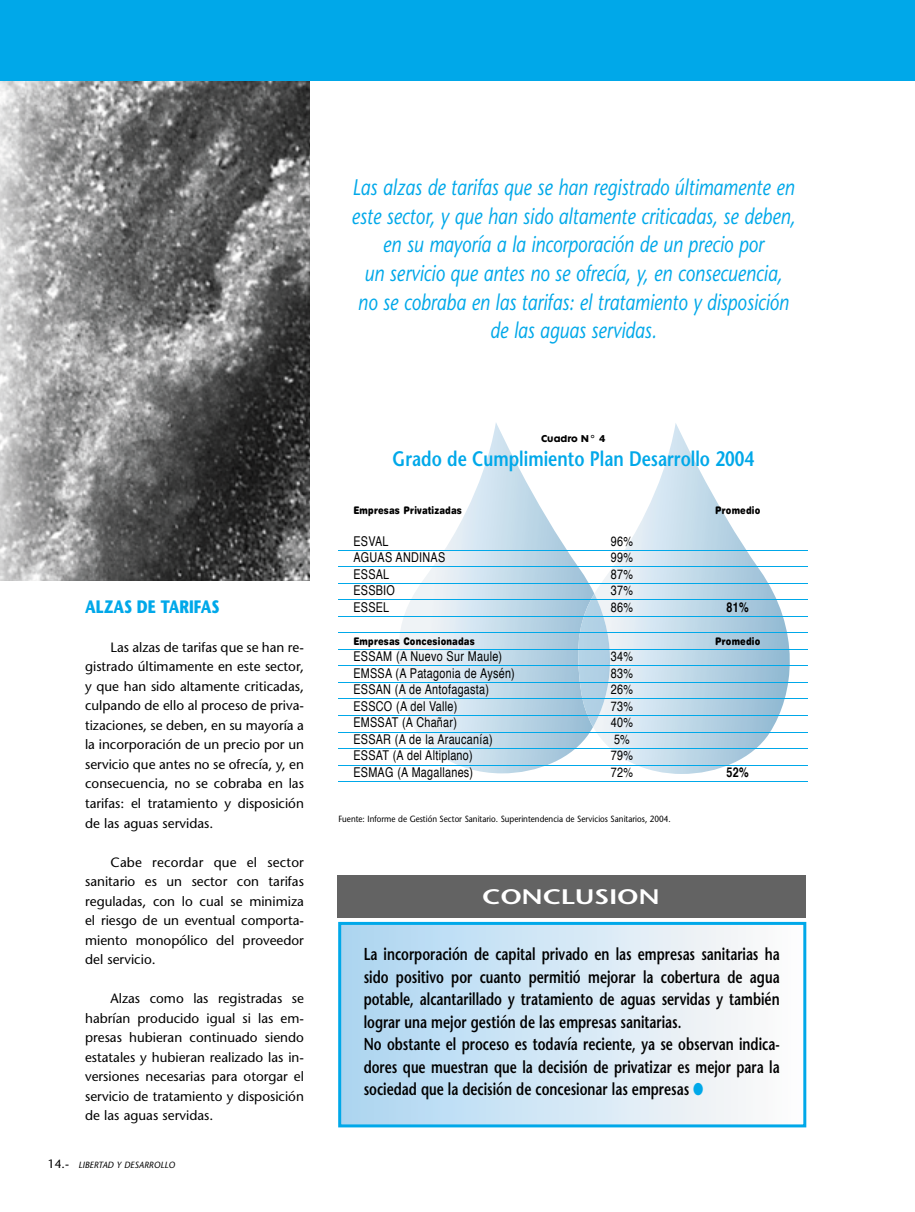
<style>
.page{position:relative;width:915px;height:1212px;background:#fff}
.page>*{position:absolute;margin:0;border:0;box-sizing:border-box;transform-origin:0 0}
.t1{font:italic 22.5px/28.5px "Stone Sans";color:#00a8e9;text-align:center;scale:.8 1}
.t2{font:600 21px "Stone Sans";color:#00a8e9;scale:.8 1}
.t3{font:600 21px "Stone Sans";letter-spacing:-.01em;color:#fff;scale:1.3 1}
.t4{font:700 18px "Stone Sans";letter-spacing:-.005em;color:#00a8e9;scale:.8 1}
.t5{font:600 17.25px/22.5px "Stone Sans";color:#000;scale:.75 1}
.t6{font:13.5px/19.5px "Stone Sans";color:#000;text-align:justify}
.t7{font:13.5px "Helvetica";letter-spacing:.025em;color:#000;scale:.8 1}
.t8{font:700 13.5px "Helvetica";color:#000;scale:.8 1}
.t9{font:900 10.5px "Helvetica Rounded";letter-spacing:.025em;color:#000;scale:.8 1}
.t10{font:9px "Stone Sans";color:#000;scale:.9 1}
.t11{font:italic 9px "Stone Sans";color:#000}
.t12{font:9px "Cg Futura Maxi Bd";color:#000}
.s1{font-style:normal;font-size:12px}
.s2{color:#00a8e9}
</style>
<div class="page">
<img style="left:0;top:82px;width:309px;height:498px">
<svg style="left:338px;top:922px;width:468px;height:205px"></svg>
<div style="left:337px;top:875px;width:467px;height:42px;background:#636363"></div>
<svg style="left:389px;top:423px;width:204px;height:350px"></svg>
<svg style="left:593px;top:423px;width:208px;height:351px"></svg>
<img style="left:573px;top:594px;width:45px;height:133px">
<hr style="left:338px;top:550px;width:469px;height:1px;background:#00a8e9">
<hr style="left:338px;top:567px;width:469px;height:1px;background:#00a8e9">
<hr style="left:338px;top:583px;width:469px;height:1px;background:#00a8e9">
<hr style="left:338px;top:600px;width:469px;height:1px;background:#00a8e9">
<hr style="left:338px;top:616px;width:469px;height:1px;background:#00a8e9">
<hr style="left:338px;top:633px;width:469px;height:1px;background:#00a8e9">
<hr style="left:338px;top:649px;width:469px;height:1px;background:#00a8e9">
<hr style="left:338px;top:666px;width:469px;height:1px;background:#00a8e9">
<hr style="left:338px;top:682px;width:469px;height:1px;background:#00a8e9">
<hr style="left:338px;top:699px;width:469px;height:1px;background:#00a8e9">
<hr style="left:338px;top:715px;width:469px;height:1px;background:#00a8e9">
<hr style="left:338px;top:732px;width:469px;height:1px;background:#00a8e9">
<hr style="left:338px;top:748px;width:469px;height:1px;background:#00a8e9">
<hr style="left:338px;top:765px;width:469px;height:1px;background:#00a8e9">
<hr style="left:338px;top:781px;width:469px;height:1px;background:#00a8e9">
<div style="left:0;top:0;width:914px;height:81px;background:#00a8e9"></div>
<p class="t1" style="left:351px;top:173px;width:556px">Las alzas de tarifas que se han registrado últimamente en este sector, y que han sido altamente criticadas, se deben, en su mayoría a la incorporación de un precio por<br>un servicio que antes no se ofrecía, y, en consecuencia,<br>no se cobraba en las tarifas: el tratamiento y disposición de las aguas servidas.</p>
<h3 class="t4" style="left:85px;top:596px;width:169px">ALZAS DE TARIFAS</h3>
<p class="t6" style="left:85px;top:637px;width:220px;text-indent:26px">Las alzas de tarifas que se han re&shy;gistrado últimamente en este sector, y que han sido altamente criticadas, culpando de ello al proceso de priva&shy;tizaciones, se deben, en su mayoría a la incorporación de un precio por un servicio que antes no se ofrecía, y, en consecuencia, no se cobraba en las tarifas: el tratamiento y disposición de las aguas servidas.</p>
<p class="t6" style="left:85px;top:852px;width:220px;text-indent:26px">Cabe recordar que el sector sanitario es un sector con tarifas reguladas, con lo cual se minimiza el riesgo de un eventual comporta&shy;miento monopólico del proveedor del servicio.</p>
<p class="t6" style="left:85px;top:988px;width:220px;text-indent:26px">Alzas como las registradas se habrían producido igual si las em&shy;presas hubieran continuado siendo estatales y hubieran realizado las in&shy;versiones necesarias para otorgar el servicio de tratamiento y disposición de las aguas servidas.</p>
<p class="t11" style="left:48px;top:1160px;width:129px"><span class="s1">14.-</span> LIBERTAD Y DESARROLLO</p>
<p class="t12" style="left:541px;top:433px;width:66px">Cuadro N° 4</p>
<h2 class="t2" style="left:392px;top:446px;width:453px">Grado de Cumplimiento Plan Desarrollo 2004</h2>
<p class="t9" style="left:353px;top:504px;width:137px">Empresas Privatizadas</p>
<p class="t9" style="left:714px;top:504px;width:58px">Promedio</p>
<p class="t7" style="left:353px;top:532px;width:45px">ESVAL</p>
<p class="t7" style="left:610px;top:532px;width:29px">96%</p>
<p class="t7" style="left:353px;top:548px;width:116px">AGUAS ANDINAS</p>
<p class="t7" style="left:610px;top:548px;width:29px">99%</p>
<p class="t7" style="left:353px;top:565px;width:46px">ESSAL</p>
<p class="t7" style="left:610px;top:565px;width:29px">87%</p>
<p class="t7" style="left:353px;top:581px;width:53px">ESSBIO</p>
<p class="t7" style="left:610px;top:581px;width:29px">37%</p>
<p class="t7" style="left:353px;top:598px;width:46px">ESSEL</p>
<p class="t7" style="left:610px;top:598px;width:29px">86%</p>
<p class="t8" style="left:726px;top:598px;width:29px">81%</p>
<p class="t9" style="left:353px;top:634px;width:153px">Empresas Concesionadas</p>
<p class="t9" style="left:714px;top:634px;width:58px">Promedio</p>
<p class="t7" style="left:353px;top:647px;width:187px">ESSAM (A Nuevo Sur Maule)</p>
<p class="t7" style="left:610px;top:647px;width:29px">34%</p>
<p class="t7" style="left:353px;top:664px;width:203px">EMSSA (A Patagonia de Aysén)</p>
<p class="t7" style="left:610px;top:664px;width:29px">83%</p>
<p class="t7" style="left:353px;top:680px;width:171px">ESSAN (A de Antofagasta)</p>
<p class="t7" style="left:610px;top:680px;width:29px">26%</p>
<p class="t7" style="left:353px;top:697px;width:132px">ESSCO (A del Valle)</p>
<p class="t7" style="left:610px;top:697px;width:29px">73%</p>
<p class="t7" style="left:353px;top:713px;width:131px">EMSSAT (A Chañar)</p>
<p class="t7" style="left:610px;top:713px;width:29px">40%</p>
<p class="t7" style="left:353px;top:730px;width:175px">ESSAR (A de la Araucanía)</p>
<p class="t7" style="left:613px;top:730px;width:21px">5%</p>
<p class="t7" style="left:353px;top:746px;width:151px">ESSAT (A del Altiplano)</p>
<p class="t7" style="left:610px;top:746px;width:29px">79%</p>
<p class="t7" style="left:353px;top:763px;width:151px">ESMAG (A Magallanes)</p>
<p class="t7" style="left:610px;top:763px;width:29px">72%</p>
<p class="t8" style="left:726px;top:763px;width:29px">52%</p>
<p class="t10" style="left:338px;top:813px;width:371px">Fuente: Informe de Gestión Sector Sanitario. Superintendencia de Servicios Sanitarios, 2004.</p>
<h2 class="t3" style="left:482px;top:883px;width:138px">CONCLUSION</h2>
<p class="t5" style="left:363px;top:943px;width:556px">La incorporación de capital privado en las empresas sanitarias ha sido positivo por cuanto permitió mejorar la cobertura de agua potable, alcantarillado y tratamiento de aguas servidas y también lograr una mejor gestión de las empresas sanitarias.<br>No obstante el proceso es todavía reciente, ya se observan indica&shy;dores que muestran que la decisión de privatizar es mejor para la sociedad que la decisión de concesionar las empresas <span class="s2">●</span></p>
</div>
